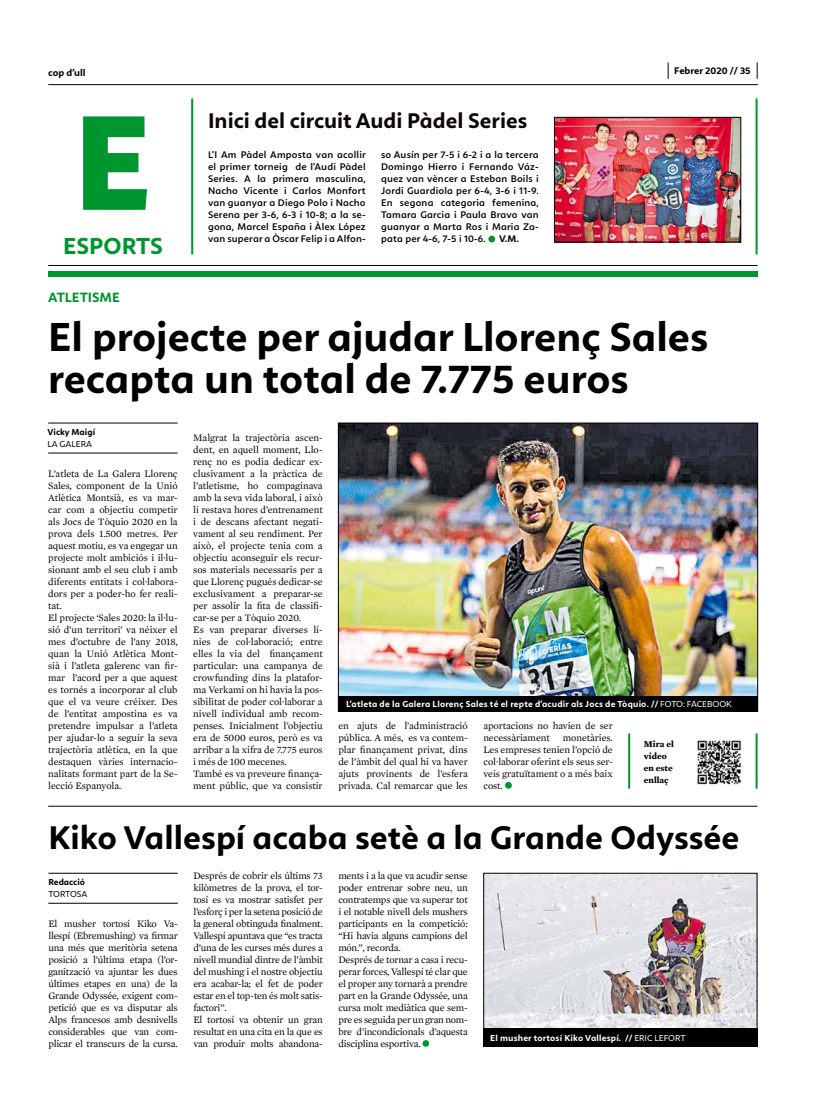
<style>
.page{position:relative;width:820px;height:1106px;background:#fff}
.page>*{position:absolute;margin:0;border:0;box-sizing:border-box;transform-origin:0 0}
.t1{font:800 140px "Calima";color:#00962f}
.t2{font:700 42px/42px "Calima";color:#000}
.t3{font:700 34px "Calima";color:#000}
.t4{font:700 24px "Calima";color:#00962f}
.t5{font:700 22px "Calima";color:#0d0606}
.t6{font:700 14px "Calima";color:#00962f}
.t7{font:10px/12px "Mercury Text G1";letter-spacing:-.005em;color:#000}
.t8{font:600 10px/12px "Calima";letter-spacing:.015em;color:#000;text-align:justify}
.t9{font:700 10px "Calima";color:#000}
.t10{font:700 9px "Calima";letter-spacing:.02em;color:#fff}
.t11{font:700 9px/12px "Mercury Text G1";color:#000}
.t12{font:700 9px "Calima";color:#000}
.t13{font:9px "Calima";color:#000}
.s1{font-weight:400}
</style>
<div class="page">
<hr style="left:48px;top:84px;width:709px;height:1px;background:#000">
<svg style="left:667px;top:62px;width:1px;height:17px"></svg>
<svg style="left:756px;top:62px;width:1px;height:17px"></svg>
<svg style="left:505px;top:782px;width:6px;height:6px"></svg>
<img style="left:340px;top:424px;width:415px;height:271px">
<div style="left:422px;top:1040px;width:7px;height:6px;background:#00962f;border-radius:50%"></div>
<div style="left:48px;top:271px;width:709px;height:6px;background:#00962f"></div>
<hr style="left:48px;top:265px;width:709px;height:1px;background:#000">
<img style="left:555px;top:119px;width:184px;height:121px">
<div style="left:553px;top:117px;width:188px;height:125px;border:1px solid #000"></div>
<div style="left:488px;top:236px;width:7px;height:6px;background:#00962f;border-radius:50%"></div>
<img style="left:485px;top:874px;width:270px;height:154px">
<div style="left:483px;top:872px;width:274px;height:174px;border:1px solid #000"></div>
<div style="left:338px;top:695px;width:419px;height:16px;background:#000"></div>
<hr style="left:48px;top:452px;width:129px;height:1px;background:#000">
<hr style="left:48px;top:422px;width:129px;height:1px;background:#000">
<hr style="left:191px;top:98px;width:2px;height:156px;background:#00962f">
<hr style="left:755px;top:98px;width:2px;height:156px;background:#00962f">
<hr style="left:48px;top:805px;width:709px;height:1px;background:#000">
<hr style="left:48px;top:902px;width:130px;height:1px;background:#000">
<hr style="left:48px;top:872px;width:130px;height:1px;background:#000">
<div style="left:483px;top:1028px;width:274px;height:18px;background:#000"></div>
<img style="left:697px;top:740px;width:45px;height:45px">
<hr style="left:628px;top:733px;width:2px;height:55px;background:#00962f">
<hr style="left:755px;top:733px;width:2px;height:55px;background:#00962f">
<p class="t9" style="left:48px;top:67px;width:39px">cop d’ull</p>
<p class="t9" style="left:674px;top:65px;width:78px">Febrer 2020 // 35</p>
<h1 class="t1" style="left:73px;top:84px;width:81px">E</h1>
<h3 class="t4" style="left:63px;top:233px;width:101px">ESPORTS</h3>
<h3 class="t5" style="left:208px;top:109px;width:320px">Inici del circuit Audi Pàdel Series</h3>
<p class="t8" style="left:208px;top:149px;width:159px">L’I Am Pàdel Amposta van acollir el primer torneig de l’Audi Pàdel Series. A la primera masculina, Nacho Vicente i Carlos Monfort van guanyar a Diego Polo i Nacho Serena per 3-6, 6-3 i 10-8; a la se&shy;gona, Marcel España i Àlex López van superar a Òscar Felip i a Alfon-</p>
<p class="t8" style="left:381px;top:149px;width:159px">so Ausín per 7-5 i 6-2 i a la tercera Domingo Hierro i Fernando Váz&shy;quez van vèncer a Esteban Boils i Jordi Guardiola per 6-4, 3-6 i 11-9.<br>En segona categoria femenina, Tamara Garcia i Paula Bravo van guanyar a Marta Ros i Maria Za&shy;pata per 4-6, 7-5 i 10-6.</p>
<p class="t9" style="left:499px;top:233px;width:21px">V.M.</p>
<h3 class="t6" style="left:48px;top:290px;width:73px">ATLETISME</h3>
<h2 class="t2" style="left:48px;top:315px;width:661px">El projecte per ajudar Llorenç Sales recapta un total de 7.775 euros</h2>
<p class="t12" style="left:47px;top:426px;width:49px">Vicky Maigí</p>
<p class="t13" style="left:47px;top:438px;width:46px">LA GALERA</p>
<p class="t7" style="left:48px;top:467px;width:131px">L’atleta de La Galera Llorenç<br>Sales, component de la Unió<br>Atlètica Montsià, es va mar&shy;car com a objectiu competir als Jocs de Tòquio 2020 en la prova dels 1.500 metres. Per aquest motiu, es va engegar un projecte molt ambiciós i il·lu&shy;sionant amb el seu club i amb diferents entitats i col·labora&shy;dors per a poder-ho fer reali&shy;tat.<br>El projecte ‘Sales 2020: la il·lu&shy;sió d’un territori’ va néixer el mes d’octubre de l’any 2018, quan la Unió Atlètica Mont&shy;sià i l’atleta galerenc van fir&shy;mar l’acord per a que aquest es tornés a incorporar al club que el va veure créixer. Des de l’entitat ampostina es va pretendre impulsar a l’atleta per ajudar-lo a seguir la seva trajectòria atlètica, en la que destaquen vàries internacio&shy;nalitats formant part de la Se&shy;lecció Espanyola.</p>
<p class="t7" style="left:193px;top:431px;width:131px">Malgrat la trajectòria ascen&shy;dent, en aquell moment, Llo&shy;renç no es podia dedicar ex&shy;clusivament a la pràctica de l’atletisme, ho compaginava amb la seva vida laboral, i això li restava hores d’entrenament i de descans afectant negati&shy;vament al seu rendiment. Per això, el projecte tenia com a objectiu aconseguir els recur&shy;sos materials necessaris per a que Llorenç pugués dedicar-se exclusivament a preparar-se per assolir la fita de classifi&shy;car-se per a Tòquio 2020.<br>Es van preparar diverses lí&shy;nies de col·laboració; entre elles la via del finançament particular: una campanya de crowfunding dins la platafor&shy;ma Verkami on hi havia la pos&shy;sibilitat de poder col·laborar a nivell individual amb recom&shy;penses. Inicialment l’objectiu era de 5000 euros, però es va arribar a la xifra de 7.775 euros i més de 100 mecenes.<br>També es va preveure finança&shy;ment públic, que va consistir</p>
<p class="t10" style="left:346px;top:699px;width:387px">L’atleta de la Galera Llorenç Sales té el repte d’acudir als Jocs de Tòquio. // <span class="s1">FOTO: FACEBOOK</span></p>
<p class="t7" style="left:338px;top:719px;width:131px;text-align:justify">en ajuts de l’administració pública. A més, es va contem&shy;plar finançament privat, dins de l’àmbit del qual hi va haver ajuts provinents de l’esfera privada. Cal remarcar que les</p>
<p class="t7" style="left:483px;top:719px;width:131px">aportacions no havien de ser necessàriament</p>
<p class="t7" style="left:483px;top:731px;width:131px;text-align:justify;text-indent:79px">monetàries.<br>Les empreses tenien l’opció de col·laborar oferint els seus ser&shy;veis gratuïtament o a més baix cost.</p>
<p class="t11" style="left:643px;top:737px;width:31px">Mira el vídeo en este enllaç</p>
<h3 class="t3" style="left:48px;top:818px;width:692px">Kiko Vallespí acaba setè a la Grande Odyssée</h3>
<p class="t12" style="left:48px;top:876px;width:38px">Redacció</p>
<p class="t13" style="left:48px;top:888px;width:41px">TORTOSA</p>
<p class="t7" style="left:48px;top:917px;width:131px;text-align:justify">El musher tortosí Kiko Va&shy;llespí (Ebremushing) va firmar una més que meritòria setena posició a l’última etapa (l’or&shy;ganització va ajuntar les dues últimes etapes en una) de la Grande Odyssée, exigent com&shy;petició que es va disputar als Alps francesos amb desnivells considerables que van com&shy;plicar el transcurs de la cursa.</p>
<p class="t7" style="left:193px;top:869px;width:131px">Després de cobrir els últims 73 kilòmetres de la prova, el tor&shy;tosí es va mostrar satisfet per l’esforç i per la setena posició de la general obtinguda finalment.<br>Vallespí apuntava que “es tracta d’una de les curses més dures a nivell mundial dintre de l’àmbit del mushing i el nostre objectiu era acabar-la; el fet de poder estar en el top-ten és molt satis&shy;factori”.<br>El tortosí va obtenir un gran resultat en una cita en la que es van produir molts abandona-</p>
<p class="t7" style="left:338px;top:869px;width:131px">ments i a la que va acudir sense poder entrenar sobre neu, un contratemps que va superar tot i el notable nivell dels mushers participants en la competició: “Hi havia alguns campions del món.”, recorda.<br>Després de tornar a casa i recu&shy;perar forces, Vallespí té clar que el proper any tornarà a prendre part en la Grande Odyssée, una cursa molt mediàtica que sem&shy;pre es seguida per un gran nom&shy;bre d’incondicionals d’aquesta disciplina esportiva.</p>
<p class="t10" style="left:490px;top:1033px;width:197px">El musher tortosí Kiko Vallespí. // <span class="s1">ERIC LEFORT</span></p>
</div>
